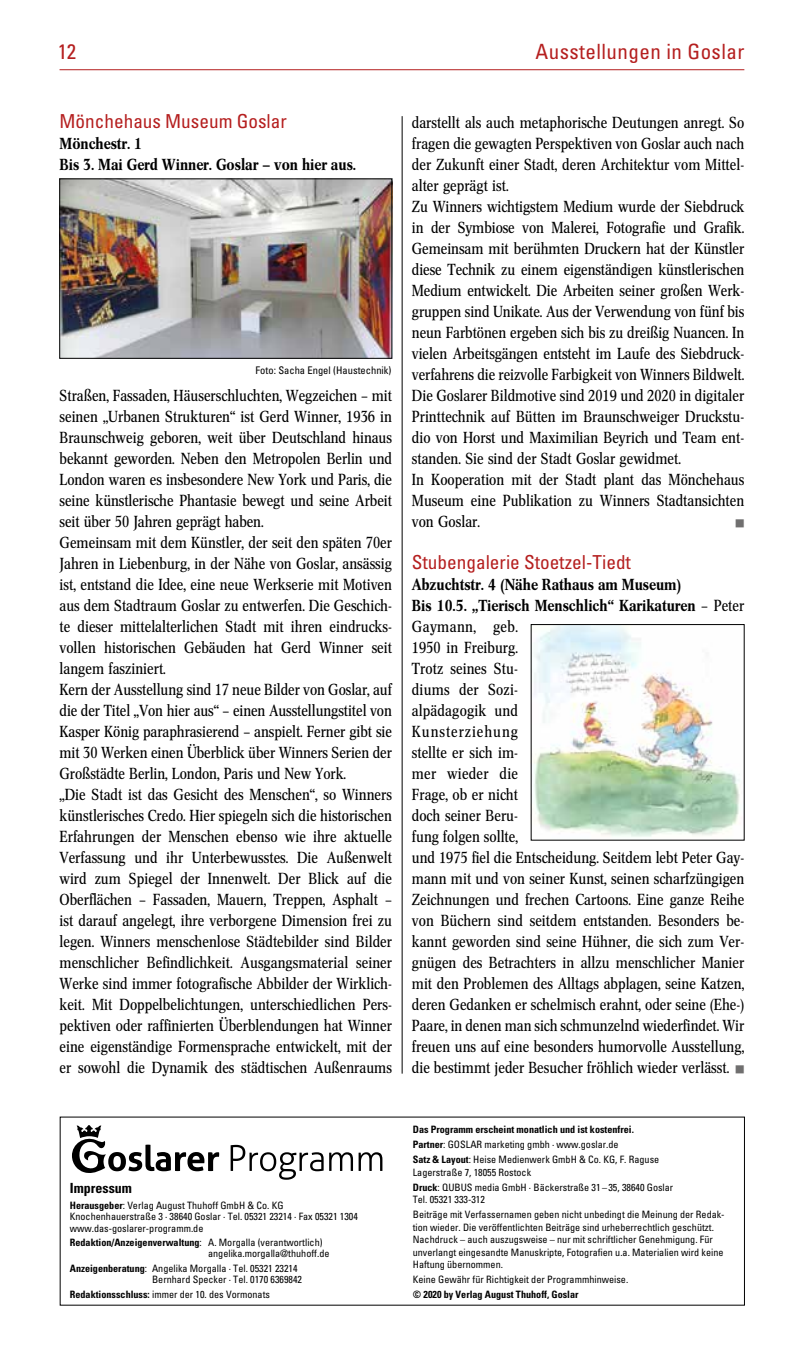
<style>
.page{position:relative;width:794px;height:1365px;background:#fff}
.page>*{position:absolute;margin:0;border:0;box-sizing:border-box;transform-origin:0 0}
.t1{font:condensed 21px "Univers";letter-spacing:.02em;color:#b51f1f}
.t2{font:condensed 19.25px "Univers";color:#b51f1f}
.t3{font:15.75px/21px "Concorde Nova";color:#000}
.t4{font:500 15.75px/21px "Concorde Nova";color:#000}
.t5{font:700 condensed 14px "Univers";color:#000}
.t6{font:condensed 10.5px "Univers";color:#000}
.t7{font:condensed 10.15px/12.4px "Univers";color:#000}
.t8{font:700 condensed 10.15px/15.9px "Univers";color:#000}
.t9{font:8.75px "Zapf Dingbats IT Cby BT";color:#706f6f}
.s1{font-weight:500}
.s2{color:#706f6f}
.s3{font-weight:700}
.s4{font-weight:400}
</style>
<div class="page">
<hr style="left:60px;top:69px;width:684px;height:1px;background:#b51f1f">
<hr style="left:402px;top:116px;width:1px;height:957px;background:#000">
<img style="left:533px;top:626px;width:207px;height:211px">
<img style="left:62px;top:181px;width:328px;height:175px">
<svg style="left:72px;top:1125px;width:310px;height:54px"></svg>
<h1 class="t1" style="left:58px;top:38px;width:20px">12</h1>
<h1 class="t1" style="left:535px;top:38px;width:210px">Ausstellungen in Goslar</h1>
<p class="t2" style="left:60px;top:108px;width:229px">Mönchehaus Museum Goslar</p>
<p class="t4" style="left:60px;top:133px;width:298px">Mönchestr. 1<br>Bis 3. Mai Gerd Winner. Goslar – von hier aus.</p>
<p class="t6" style="left:255px;top:364px;width:137px">Foto: Sacha Engel (Haustechnik)</p>
<p class="t3" style="left:60px;top:385px;width:334px">Straßen, Fassaden, Häuserschluchten, Wegzeichen – mit seinen „Urbanen Strukturen“ ist Gerd Winner, 1936 in Braunschweig geboren, weit über Deutschland hinaus bekannt geworden. Neben den Metropolen Berlin und London waren es insbesondere New York und Paris, die seine künstlerische Phantasie bewegt und seine Arbeit seit über 50 Jahren geprägt haben.<br>Gemeinsam mit dem Künstler, der seit den späten 70er Jahren in Liebenburg, in der Nähe von Goslar, ansässig ist, entstand die Idee, eine neue Werkserie mit Motiven aus dem Stadtraum Goslar zu entwerfen. Die Geschich&shy;te dieser mittelalterlichen Stadt mit ihren eindrucks&shy;vollen historischen Gebäuden hat Gerd Winner seit langem fasziniert.<br>Kern der Ausstellung sind 17 neue Bilder von Goslar, auf die der Titel „Von hier aus“ – einen Ausstellungstitel von Kasper König paraphrasierend – anspielt. Ferner gibt sie mit 30 Werken einen Überblick über Winners Serien der Großstädte Berlin, London, Paris und New York.<br>„Die Stadt ist das Gesicht des Menschen“, so Winners künstlerisches Credo. Hier spiegeln sich die historischen Erfahrungen der Menschen ebenso wie ihre aktuelle Verfassung und ihr Unterbewusstes. Die Außenwelt wird zum Spiegel der Innenwelt. Der Blick auf die Oberflächen – Fassaden, Mauern, Treppen, Asphalt – ist darauf angelegt, ihre verborgene Dimension frei zu legen. Winners menschenlose Städtebilder sind Bilder menschlicher Befindlichkeit. Ausgangsmaterial seiner Werke sind immer fotografische Abbilder der Wirklich&shy;keit. Mit Doppelbelichtungen, unterschiedlichen Pers&shy;pektiven oder raffinierten Überblendungen hat Winner eine eigenständige Formensprache entwickelt, mit der er sowohl die Dynamik des städtischen Außenraums</p>
<p class="t3" style="left:412px;top:112px;width:334px">darstellt als auch metaphorische Deutungen anregt. So fragen die gewagten Perspektiven von Goslar auch nach der Zukunft einer Stadt, deren Architektur vom Mittel&shy;alter geprägt ist.<br>Zu Winners wichtigstem Medium wurde der Siebdruck in der Symbiose von Malerei, Fotografie und Grafik.<br>Gemeinsam mit berühmten Druckern hat der Künstler diese Technik zu einem eigenständigen künstlerischen Medium entwickelt. Die Arbeiten seiner großen Werk&shy;gruppen sind Unikate. Aus der Verwendung von fünf bis neun Farbtönen ergeben sich bis zu dreißig Nuancen. In vielen Arbeitsgängen entsteht im Laufe des Siebdruck&shy;verfahrens die reizvolle Farbigkeit von Winners Bildwelt.<br>Die Goslarer Bildmotive sind 2019 und 2020 in digitaler Printtechnik auf Bütten im Braunschweiger Druckstu&shy;dio von Horst und Maximilian Beyrich und Team ent&shy;standen. Sie sind der Stadt Goslar gewidmet.<br>In Kooperation mit der Stadt plant das Mönchehaus Museum eine Publikation zu Winners Stadtansichten von Goslar.</p>
<p class="t9" style="left:735px;top:519px;width:10px">■</p>
<p class="t2" style="left:412px;top:549px;width:221px">Stubengalerie Stoetzel-Tiedt</p>
<p class="t3" style="left:412px;top:574px;width:334px"><span class="s1">Abzuchtstr. 4 (Nähe Rathaus am Museum)<br>Bis 10.5. „Tierisch Menschlich“ Karikaturen</span> – Peter Gaymann, geb.<br>1950 in Freiburg.<br>Trotz seines Stu-<br>diums der Sozi-<br>alpädagogik und<br>Kunsterziehung<br>stellte er sich im-<br>mer wieder die<br>Frage, ob er nicht<br>doch seiner Beru-<br>fung folgen sollte,<br>und 1975 fiel die Entscheidung. Seitdem lebt Peter Gay&shy;mann mit und von seiner Kunst, seinen scharfzüngigen Zeichnungen und frechen Cartoons. Eine ganze Reihe von Büchern sind seitdem entstanden. Besonders be&shy;kannt geworden sind seine Hühner, die sich zum Ver&shy;gnügen des Betrachters in allzu menschlicher Manier mit den Problemen des Alltags abplagen, seine Katzen, deren Gedanken er schelmisch erahnt, oder seine (Ehe-)<br>Paare, in denen man sich schmunzelnd wiederfindet. Wir freuen uns auf eine besonders humorvolle Ausstellung, die bestimmt jeder Besucher fröhlich wieder verlässt. <span class="s2">■</span></p>
<p class="t5" style="left:70px;top:1179px;width:64px">Impressum</p>
<p class="t7" style="left:70px;top:1199px;width:289px;line-height:11.2px"><span class="s3">Herausgeber</span>: Verlag August Thuhoff GmbH &amp; Co. KG<br>Knochenhauerstraße 3 · 38640 Goslar · Tel. 05321 23214 · Fax 05321 1304 www.das-goslarer-programm.de</p>
<p class="t7" style="left:208px;top:1236px;width:123px;line-height:11.2px;text-indent:-138px"><span class="s3">Redaktion/Anzeigenverwaltung</span>: A. Morgalla (verantwortlich) angelika.morgalla@thuhoff.de</p>
<p class="t7" style="left:152px;top:1262px;width:151px;line-height:11.2px;text-indent:-82px"><span class="s3">Anzeigenberatung</span>: Angelika Morgalla · Tel. 05321 23214<br>Bernhard Specker · Tel. 0170 6369842</p>
<p class="t7" style="left:70px;top:1287px;width:202px"><span class="s3">Redaktionsschluss:</span> immer der 10. des Vormonats</p>
<p class="t8" style="left:413px;top:1120px;width:223px">Das Programm erscheint monatlich und ist kostenfrei.<br>Partner<span class="s4">: GOSLAR marketing gmbh · www.goslar.de</span></p>
<p class="t7" style="left:413px;top:1153px;width:248px"><span class="s3">Satz &amp; Layout</span>: Heise Medienwerk GmbH &amp; Co. KG, F. Raguse<br>Lagerstraße 7, 18055 Rostock</p>
<p class="t7" style="left:413px;top:1180px;width:262px"><span class="s3">Druck</span>: QUBUS media GmbH · Bäckerstraße 31 – 35, 38640 Goslar<br>Tel. 05321 333-312</p>
<p class="t7" style="left:413px;top:1208px;width:313px">Beiträge mit Verfassernamen geben nicht unbedingt die Meinung der Redak&shy;tion wieder. Die veröffentlichten Beiträge sind urheberrechtlich geschützt.<br>Nachdruck – auch auszugsweise – nur mit schriftlicher Genehmigung. Für unverlangt eingesandte Manuskripte, Fotografien u.a. Materialien wird keine Haftung übernommen.</p>
<p class="t7" style="left:413px;top:1272px;width:217px">Keine Gewähr für Richtigkeit der Programmhinweise.</p>
<p class="t8" style="left:413px;top:1286px;width:167px">© 2020 by Verlag August Thuhoff, Goslar</p>
</div>
